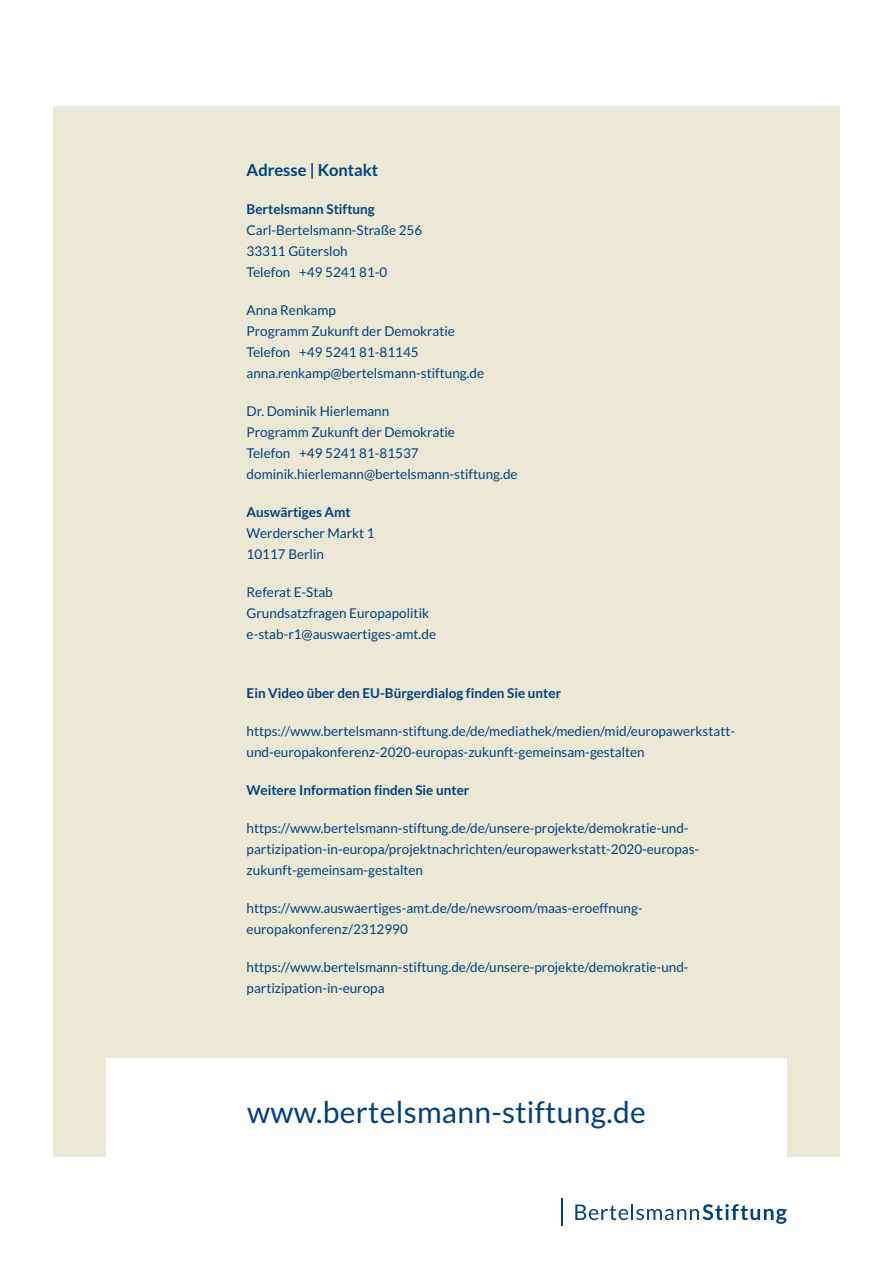
<style>
.page{position:relative;width:893px;height:1263px;background:#fff}
.page>*{position:absolute;margin:0;border:0;box-sizing:border-box;transform-origin:0 0}
.t1{font:30px "Lato";letter-spacing:.01em;color:#004180}
.t2{font:700 16.5px "Lato";color:#004180}
.t3{font:13.5px/21px "Lato";color:#004180}
.t4{font:700 13.5px "Lato";color:#004180}
</style>
<div class="page">
<div style="left:53px;top:106px;width:787px;height:1051px;background:#ebe9d5"></div>
<div style="left:106px;top:1059px;width:681px;height:204px;background:#fff"></div>
<svg style="left:575px;top:1204px;width:212px;height:20px"></svg>
<hr style="left:561px;top:1198px;width:2px;height:28px;background:#004180">
<p class="t2" style="left:247px;top:160px;width:133px">Adresse | Kontakt</p>
<p class="t4" style="left:247px;top:201px;width:130px">Bertelsmann Stiftung</p>
<p class="t3" style="left:247px;top:219px;width:177px">Carl-Bertelsmann-Straße 256<br>33311 Gütersloh<br>Telefon +49 5241 81-0</p>
<p class="t3" style="left:247px;top:299px;width:239px">Anna Renkamp<br>Programm Zukunft der Demokratie<br>Telefon +49 5241 81-81145 anna.renkamp@bertelsmann-stiftung.de</p>
<p class="t3" style="left:247px;top:400px;width:272px">Dr. Dominik Hierlemann<br>Programm Zukunft der Demokratie<br>Telefon +49 5241 81-81537 dominik.hierlemann@bertelsmann-stiftung.de</p>
<p class="t4" style="left:247px;top:504px;width:106px">Auswärtiges Amt</p>
<p class="t3" style="left:247px;top:522px;width:130px">Werderscher Markt 1<br>10117 Berlin</p>
<p class="t3" style="left:247px;top:581px;width:191px">Referat E-Stab<br>Grundsatzfragen Europapolitik e-stab-r1@auswaertiges-amt.de</p>
<p class="t4" style="left:247px;top:685px;width:316px">Ein Video über den EU-Bürgerdialog finden Sie unter</p>
<p class="t3" style="left:247px;top:720px;width:490px">https://www.bertelsmann-stiftung.de/de/mediathek/medien/mid/europawerkstatt&shy;und-europakonferenz-2020-europas-zukunft-gemeinsam-gestalten</p>
<p class="t4" style="left:247px;top:782px;width:224px">Weitere Information finden Sie unter</p>
<p class="t3" style="left:247px;top:817px;width:454px">https://www.bertelsmann-stiftung.de/de/unsere-projekte/demokratie-und&shy;partizipation-in-europa/projektnachrichten/europawerkstatt-2020-europas&shy;zukunft-gemeinsam-gestalten</p>
<p class="t3" style="left:247px;top:897px;width:397px">https://www.auswaertiges-amt.de/de/newsroom/maas-eroeffnung&shy;europakonferenz/2312990</p>
<p class="t3" style="left:247px;top:956px;width:443px">https://www.bertelsmann-stiftung.de/de/unsere-projekte/demokratie-und&shy;partizipation-in-europa</p>
<h1 class="t1" style="left:247px;top:1096px;width:400px">www.bertelsmann-stiftung.de</h1>
</div>
